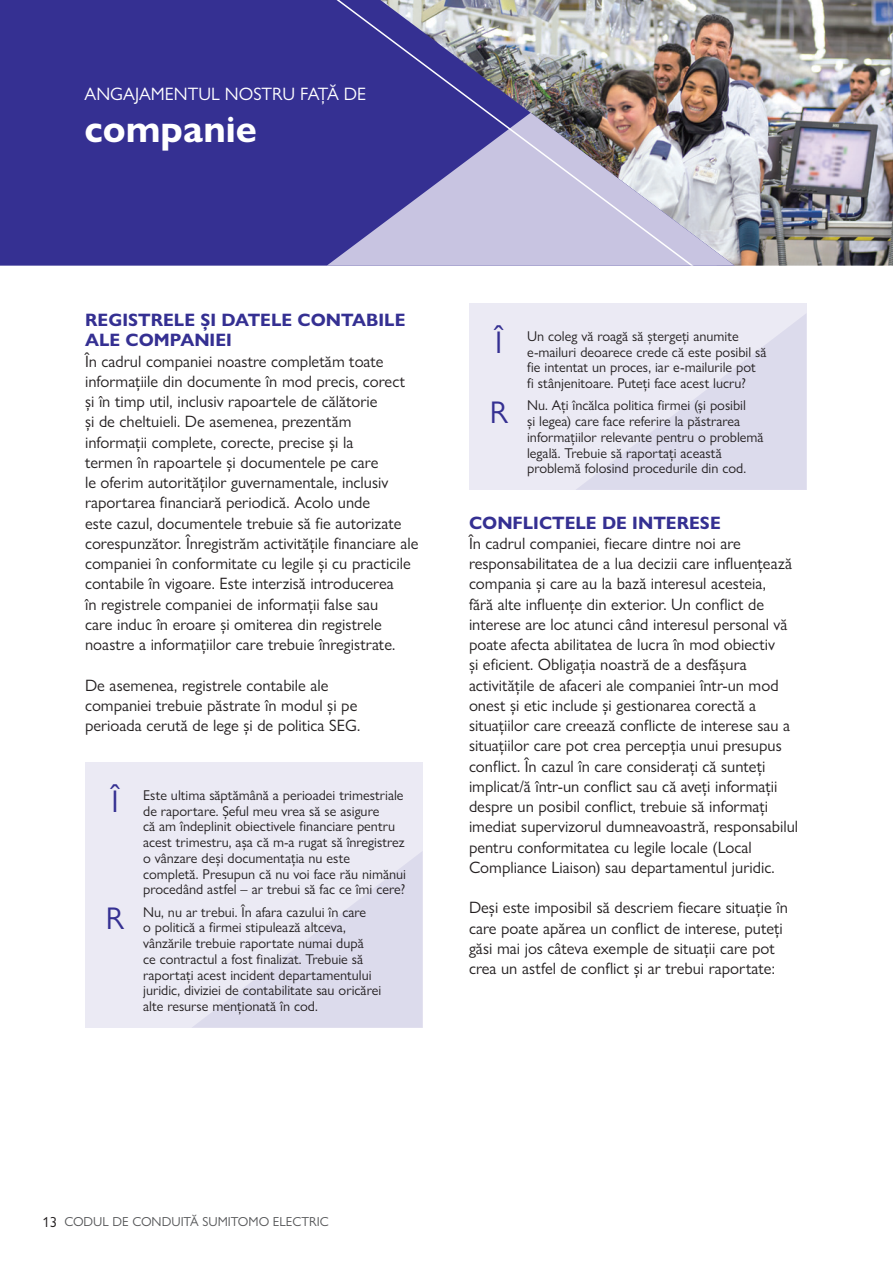
<style>
.page{position:relative;width:893px;height:1263px;background:#fff}
.page>*{position:absolute;margin:0;border:0;box-sizing:border-box;transform-origin:0 0}
.t1{font:700 37.5px "Gill Sans Nova";color:#fff}
.BLUE_HEADS{font:700 18px/20.2px "Gill Sans Nova";color:#353092}
.t2{font:18px "Gill Sans Nova";color:#fff}
.BODY{font:16.5px/20.2px "Gill Sans Nova";color:#231f20}
.t3{font:14.25px/15.8px "Gill Sans Nova";color:#231f20}
.t4{font:13.05px "Gill Sans Nova";color:#57585a}
.s1{font-size:31.5px;color:#353092}
.s2{font-size:14.55px;color:#231f20}
</style>
<div class="page">
<img style="left:735px;top:0;width:158px;height:266px">
<svg style="left:0;top:0;width:735px;height:266px;background:#6863a1"></svg>
<div style="left:85px;top:762px;width:338px;height:265px;background:#ebeaf4"></div>
<svg style="left:191px;top:852px;width:232px;height:176px"></svg>
<div style="left:469px;top:304px;width:337px;height:186px;background:#ebeaf4"></div>
<svg style="left:576px;top:314px;width:230px;height:176px"></svg>
<p class="t2" style="left:85px;top:83px;width:283px">ANGAJAMENTUL NOSTRU FAȚĂ DE</p>
<p class="t1" style="left:85px;top:106px;width:174px">companie</p>
<p class="BLUE_HEADS" style="left:85px;top:310px;width:322px">REGISTRELE ȘI DATELE CONTABILE<br>ALE COMPANIEI</p>
<p class="BODY" style="left:85px;top:351px;width:335px">În cadrul companiei noastre completăm toate informațiile din documente în mod precis, corect și în timp util, inclusiv rapoartele de călătorie<br>și de cheltuieli. De asemenea, prezentăm<br>informații complete, corecte, precise și la<br>termen în rapoartele și documentele pe care<br>le oferim autorităților guvernamentale, inclusiv raportarea financiară periodică. Acolo unde<br>este cazul, documentele trebuie să fie autorizate corespunzător. Înregistrăm activitățile financiare ale companiei în conformitate cu legile și cu practicile contabile în vigoare. Este interzisă introducerea<br>în registrele companiei de informații false sau<br>care induc în eroare și omiterea din registrele noastre a informațiilor care trebuie înregistrate.</p>
<p class="BODY" style="left:85px;top:675px;width:277px">De asemenea, registrele contabile ale companiei trebuie păstrate în modul și pe perioada cerută de lege și de politica SEG.</p>
<p class="t3" style="left:143px;top:787px;width:264px;text-indent:-32px"><span class="s1">Î</span> Este ultima săptămână a perioadei trimestriale de raportare. Șeful meu vrea să se asigure<br>că am îndeplinit obiectivele financiare pentru acest trimestru, așa că m-a rugat să înregistrez o vânzare deși documentația nu este completă. Presupun că nu voi face rău nimănui procedând astfel – ar trebui să fac ce îmi cere?</p>
<p class="t3" style="left:143px;top:904px;width:240px;text-indent:-37px"><span class="s1">R</span> Nu, nu ar trebui. În afara cazului în care<br>o politică a firmei stipulează altceva, vânzările trebuie raportate numai după<br>ce contractul a fost finalizat. Trebuie să raportați acest incident departamentului juridic, diviziei de contabilitate sau oricărei alte resurse menționată în cod.</p>
<p class="t3" style="left:527px;top:328px;width:241px;text-indent:-32px"><span class="s1">Î</span> Un coleg vă roagă să ștergeți anumite e-mailuri deoarece crede că este posibil să fie intentat un proces, iar e-mailurile pot<br>fi stânjenitoare. Puteți face acest lucru?</p>
<p class="t3" style="left:527px;top:398px;width:238px;text-indent:-37px"><span class="s1">R</span> Nu. Ați încălca politica firmei (și posibil<br>și legea) care face referire la păstrarea informațiilor relevante pentru o problemă legală. Trebuie să raportați această problemă folosind procedurile din cod.</p>
<p class="BLUE_HEADS" style="left:469px;top:512px;width:253px">CONFLICTELE DE INTERESE</p>
<p class="BODY" style="left:469px;top:533px;width:331px">În cadrul companiei, fiecare dintre noi are responsabilitatea de a lua decizii care influențează compania și care au la bază interesul acesteia,<br>fără alte influențe din exterior. Un conflict de interese are loc atunci când interesul personal vă poate afecta abilitatea de lucra în mod obiectiv<br>și eficient. Obligația noastră de a desfășura activitățile de afaceri ale companiei într-un mod onest și etic include și gestionarea corectă a situațiilor care creează conflicte de interese sau a situațiilor care pot crea percepția unui presupus conflict. În cazul în care considerați că sunteți implicat/ă într-un conflict sau că aveți informații despre un posibil conflict, trebuie să informați imediat supervizorul dumneavoastră, responsabilul pentru conformitatea cu legile locale (Local Compliance Liaison) sau departamentul juridic.</p>
<p class="BODY" style="left:469px;top:897px;width:321px">Deși este imposibil să descriem fiecare situație în care poate apărea un conflict de interese, puteți găsi mai jos câteva exemple de situații care pot crea un astfel de conflict și ar trebui raportate:</p>
<p class="t4" style="left:43px;top:1214px;width:288px"><span class="s2">13</span> CODUL DE CONDUITĂ SUMITOMO ELECTRIC</p>
</div>
